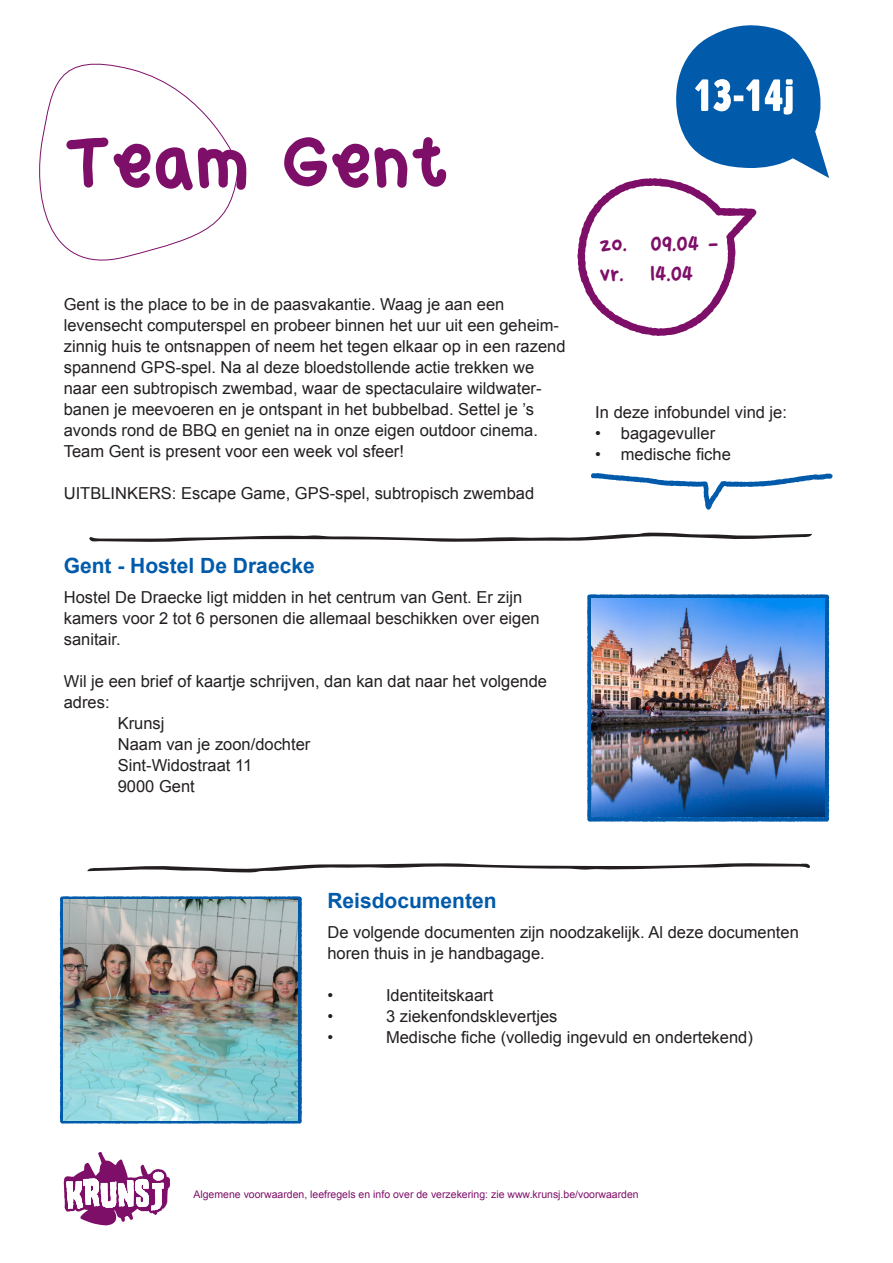
<style>
.page{position:relative;width:893px;height:1263px;background:#fff}
.page>*{position:absolute;margin:0;border:0;box-sizing:border-box;transform-origin:0 0}
.t1{font:75px "bingbong";color:#7e0f69}
.t2{font:700 21px "Arial";color:#015aaa}
.t3{font:21px "bingbong";color:#7e0f69}
.t4{font:16.5px/21px "Arial";color:#231f20}
.t5{font:10.5px "Arial";color:#7e0f69}
</style>
<div class="page">
<svg style="left:64px;top:1152px;width:106px;height:73px"></svg>
<svg style="left:39px;top:63px;width:200px;height:198px"></svg>
<svg style="left:577px;top:25px;width:252px;height:311px"></svg>
<svg style="left:591px;top:473px;width:241px;height:37px"></svg>
<svg style="left:87px;top:863px;width:723px;height:10px"></svg>
<svg style="left:89px;top:532px;width:723px;height:10px"></svg>
<svg style="left:587px;top:594px;width:242px;height:228px;fill:#015aaa"></svg>
<svg style="left:60px;top:896px;width:242px;height:228px;fill:#015aaa"></svg>
<img style="left:64px;top:899px;width:234px;height:221px">
<img style="left:591px;top:598px;width:234px;height:218px">
<p class="t1" style="left:64px;top:128px;width:386px">Team Gent</p>
<p class="t4" style="left:64px;top:294px;width:442px">Gent is the place to be in de paasvakantie. Waag je aan een</p>
<p class="t4" style="left:64px;top:315px;width:503px">levensecht computerspel en probeer binnen het uur uit een geheim&shy;zinnig huis te ontsnappen of neem het tegen elkaar op in een razend</p>
<p class="t4" style="left:64px;top:357px;width:479px">spannend GPS-spel. Na al deze bloedstollende actie trekken we naar een subtropisch zwembad, waar de spectaculaire wildwater&shy;banen je meevoeren en je ontspant in het bubbelbad. Settel je ’s avonds rond de BBQ en geniet na in onze eigen outdoor cinema.<br>Team Gent is present voor een week vol sfeer!</p>
<p class="t4" style="left:64px;top:483px;width:472px">UITBLINKERS: Escape Game, GPS-spel, subtropisch zwembad</p>
<p class="t2" style="left:64px;top:552px;width:252px">Gent - Hostel De Draecke</p>
<p class="t4" style="left:64px;top:587px;width:477px">Hostel De Draecke ligt midden in het centrum van Gent. Er zijn kamers voor 2 tot 6 personen die allemaal beschikken over eigen sanitair.</p>
<p class="t4" style="left:64px;top:671px;width:485px">Wil je een brief of kaartje schrijven, dan kan dat naar het volgende adres:</p>
<p class="t4" style="left:118px;top:713px;width:48px">Krunsj</p>
<p class="t4" style="left:118px;top:734px;width:194px">Naam van je zoon/dochter</p>
<p class="t4" style="left:118px;top:755px;width:136px">Sint-Widostraat 11</p>
<p class="t4" style="left:118px;top:776px;width:79px">9000 Gent</p>
<p class="t3" style="left:600px;top:234px;width:121px">zo. 09.04 -</p>
<p class="t3" style="left:600px;top:264px;width:95px">vr. 14.04</p>
<p class="t4" style="left:595px;top:402px;width:193px">In deze infobundel vind je:</p>
<p class="t4" style="left:595px;top:423px;width:121px">• bagagevuller</p>
<p class="t4" style="left:595px;top:444px;width:137px">• medische fiche</p>
<p class="t2" style="left:327px;top:887px;width:171px">Reisdocumenten</p>
<p class="t4" style="left:327px;top:922px;width:473px">De volgende documenten zijn noodzakelijk. Al deze documenten horen thuis in je handbagage.</p>
<p class="t4" style="left:327px;top:985px;width:7px">•</p>
<p class="t4" style="left:386px;top:985px;width:109px">Identiteitskaart</p>
<p class="t4" style="left:327px;top:1006px;width:7px">•</p>
<p class="t4" style="left:386px;top:1006px;width:173px">3 ziekenfondsklevertjes</p>
<p class="t4" style="left:327px;top:1027px;width:7px">•</p>
<p class="t4" style="left:386px;top:1027px;width:368px">Medische fiche (volledig ingevuld en ondertekend)</p>
<p class="t5" style="left:193px;top:1188px;width:447px">Algemene voorwaarden, leefregels en info over de verzekering: zie www.krunsj.be/voorwaarden</p>
</div>
